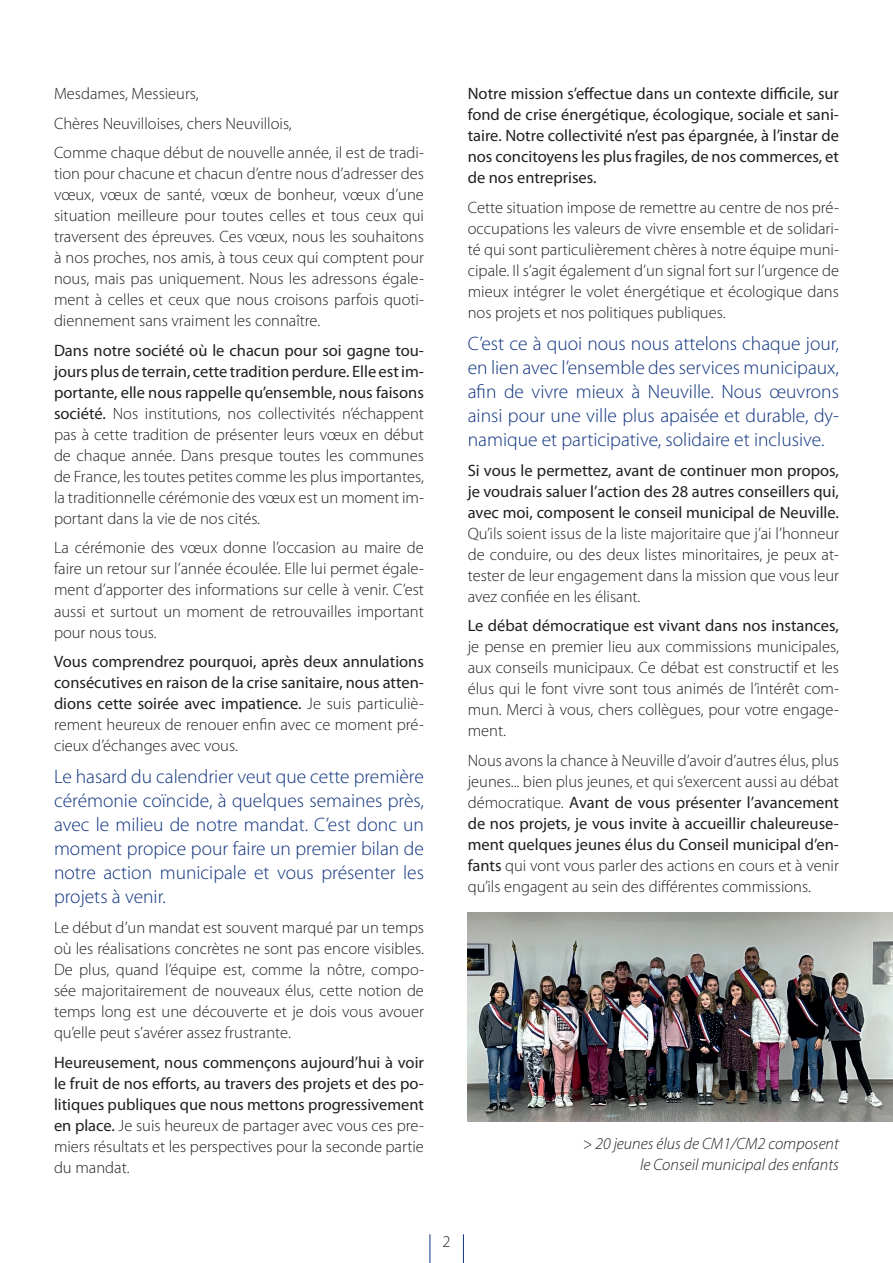
<style>
.page{position:relative;width:893px;height:1263px;background:#fff}
.page>*{position:absolute;margin:0;border:0;box-sizing:border-box;transform-origin:0 0}
.t1{font:300 19.5px/24px "Myriad Pro";color:#10347f;text-align:justify}
.t2{font:300 16.5px/21px "Myriad Pro";color:#231f20;text-align:justify}
.t3{font:16.5px/21px "Myriad Pro";color:#231f20;text-align:justify}
.t4{font:italic 300 16.5px/21px "Myriad Pro";color:#231f20;text-align:right}
.s1{font-weight:400}
.s2{font-weight:300}
</style>
<div class="page">
<svg style="left:430px;top:1234px;width:1px;height:29px"></svg>
<svg style="left:463px;top:1234px;width:1px;height:29px"></svg>
<img style="left:468px;top:912px;width:425px;height:209px">
<p class="t2" style="left:54px;top:79px;width:371px;line-height:29.5px;text-align:left">Mesdames, Messieurs,<br>Chères Neuvilloises, chers Neuvillois,<br>Comme chaque début de nouvelle année, il est de tradi-</p>
<p class="t2" style="left:54px;top:164px;width:371px">tion pour chacune et chacun d’entre nous d’adresser des vœux, vœux de santé, vœux de bonheur, vœux d’une situation meilleure pour toutes celles et tous ceux qui traversent des épreuves. Ces vœux, nous les souhaitons à nos proches, nos amis, à tous ceux qui comptent pour nous, mais pas uniquement. Nous les adressons égale&shy;ment à celles et ceux que nous croisons parfois quoti&shy;diennement sans vraiment les connaître.</p>
<p class="t2" style="left:54px;top:340px;width:371px"><span class="s1">Dans notre société où le chacun pour soi gagne tou&shy;jours plus de terrain, cette tradition perdure. Elle est im&shy;portante, elle nous rappelle qu’ensemble, nous faisons société.</span> Nos institutions, nos collectivités n’échappent pas à cette tradition de présenter leurs vœux en début de chaque année. Dans presque toutes les communes de France, les toutes petites comme les plus importantes, la traditionnelle cérémonie des vœux est un moment im&shy;portant dans la vie de nos cités.</p>
<p class="t2" style="left:54px;top:538px;width:371px">La cérémonie des vœux donne l’occasion au maire de faire un retour sur l’année écoulée. Elle lui permet égale&shy;ment d’apporter des informations sur celle à venir. C’est aussi et surtout un moment de retrouvailles important pour nous tous.</p>
<p class="t3" style="left:54px;top:651px;width:371px">Vous comprendrez pourquoi, après deux annulations consécutives en raison de la crise sanitaire, nous atten&shy;dions cette soirée avec impatience. <span class="s2">Je suis particuliè&shy;rement heureux de renouer enfin avec ce moment pré&shy;cieux d’échanges avec vous.</span></p>
<p class="t1" style="left:54px;top:765px;width:371px">Le hasard du calendrier veut que cette première cérémonie coïncide, à quelques semaines près, avec le milieu de notre mandat. C’est donc un moment propice pour faire un premier bilan de notre action municipale et vous présenter les projets à venir.</p>
<p class="t2" style="left:54px;top:917px;width:371px">Le début d’un mandat est souvent marqué par un temps où les réalisations concrètes ne sont pas encore visibles.<br>De plus, quand l’équipe est, comme la nôtre, compo&shy;sée majoritairement de nouveaux élus, cette notion de temps long est une découverte et je dois vous avouer qu’elle peut s’avérer assez frustrante.</p>
<p class="t3" style="left:54px;top:1051px;width:371px">Heureusement, nous commençons aujourd’hui à voir le fruit de nos efforts, au travers des projets et des po&shy;litiques publiques que nous mettons progressivement en place. <span class="s2">Je suis heureux de partager avec vous ces pre&shy;miers résultats et les perspectives pour la seconde partie du mandat.</span></p>
<p class="t3" style="left:468px;top:83px;width:373px">Notre mission s’effectue dans un contexte difficile, sur fond de crise énergétique, écologique, sociale et sani&shy;taire. Notre collectivité n’est pas épargnée, à l’instar de nos concitoyens les plus fragiles, de nos commerces, et de nos entreprises.</p>
<p class="t2" style="left:468px;top:197px;width:373px">Cette situation impose de remettre au centre de nos pré&shy;occupations les valeurs de vivre ensemble et de solidari&shy;té qui sont particulièrement chères à notre équipe muni&shy;cipale. Il s’agit également d’un signal fort sur l’urgence de mieux intégrer le volet énergétique et écologique dans nos projets et nos politiques publiques.</p>
<p class="t1" style="left:468px;top:332px;width:373px">C’est ce à quoi nous nous attelons chaque jour, en lien avec l’ensemble des services municipaux, afin de vivre mieux à Neuville. Nous œuvrons ainsi pour une ville plus apaisée et durable, dy&shy;namique et participative, solidaire et inclusive.</p>
<p class="t3" style="left:468px;top:460px;width:373px">Si vous le permettez, avant de continuer mon propos, je voudrais saluer l’action des 28 autres conseillers qui, avec moi, composent le conseil municipal de Neuville.</p>
<p class="t2" style="left:468px;top:523px;width:373px">Qu’ils soient issus de la liste majoritaire que j’ai l’honneur de conduire, ou des deux listes minoritaires, je peux at&shy;tester de leur engagement dans la mission que vous leur avez confiée en les élisant.</p>
<p class="t3" style="left:468px;top:615px;width:373px">Le débat démocratique est vivant dans nos instances,</p>
<p class="t2" style="left:468px;top:637px;width:373px">je pense en premier lieu aux commissions municipales, aux conseils municipaux. Ce débat est constructif et les élus qui le font vivre sont tous animés de l’intérêt com&shy;mun. Merci à vous, chers collègues, pour votre engage&shy;ment.</p>
<p class="t2" style="left:468px;top:750px;width:373px">Nous avons la chance à Neuville d’avoir d’autres élus, plus jeunes... bien plus jeunes, et qui s’exercent aussi au débat démocratique. <span class="s1">Avant de vous présenter l’avancement de nos projets, je vous invite à accueillir chaleureuse&shy;ment quelques jeunes élus du Conseil municipal d’en&shy;fants</span> qui vont vous parler des actions en cours et à venir qu’ils engagent au sein des différentes commissions.</p>
<p class="t4" style="left:583px;top:1132px;width:258px">&gt; 20 jeunes élus de CM1/CM2 composent le Conseil municipal des enfants</p>
<p class="t2" style="left:442px;top:1231px;width:10px">2</p>
</div>
